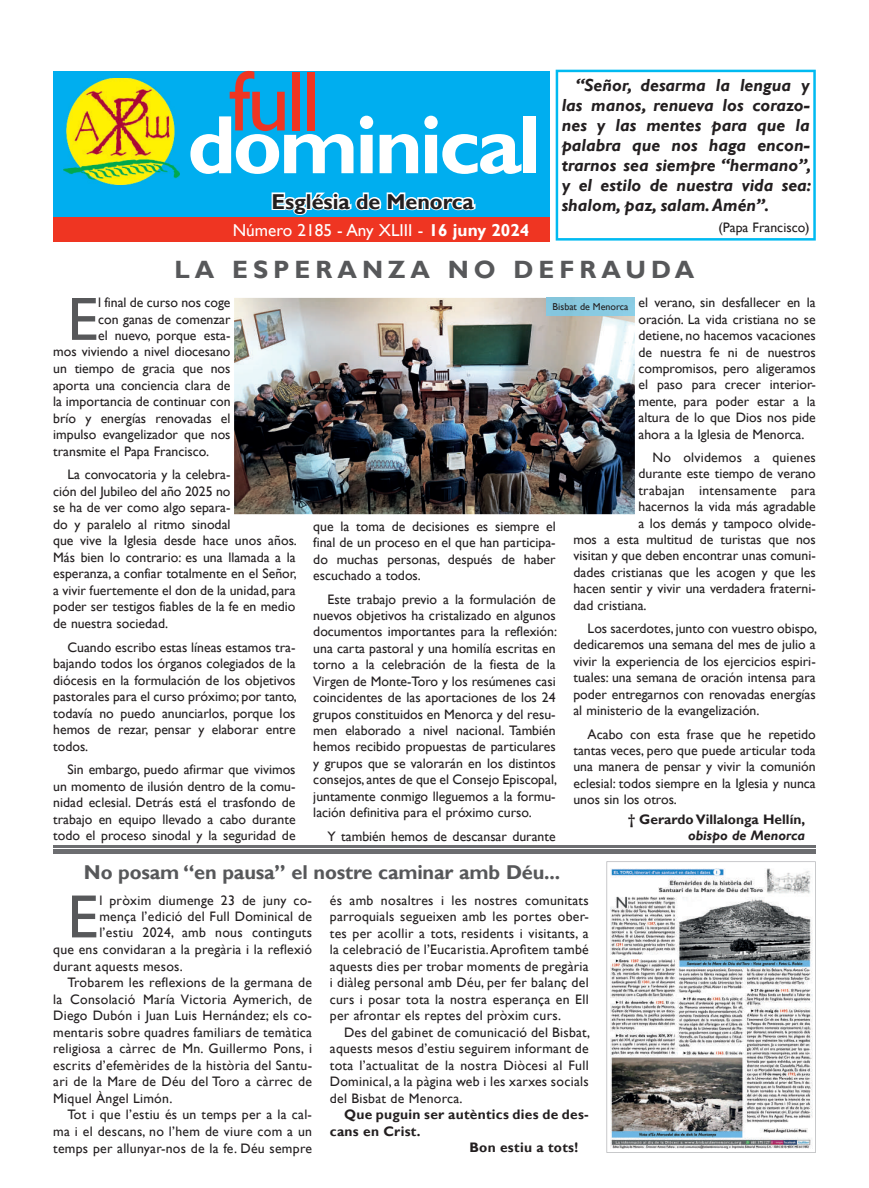
<style>
.page{position:relative;width:869px;height:1188px;background:#fff}
.page>*{position:absolute;margin:0;border:0;box-sizing:border-box;transform-origin:0 0}
.t1{font:86.12px "Gill Sans";color:#ef3522}
.t2{font:700 83.25px "Gill Sans";letter-spacing:-.04em;color:#fff}
.t3{font:61.38px "Gill Sans";color:#57585a}
.t4{font:700 25px "Gill Sans";letter-spacing:.2em;color:#57585a}
.t5{font:700 21.5px "Gill Sans";color:#231f20}
.t6{font:700 20px "Gill Sans";letter-spacing:-.01em;color:#57585a}
.t7{font:italic 700 17.5px/20px "Gill Sans";color:#231f20;text-align:justify}
.t8{font:17.25px "Gill Sans";color:#fff}
.t9{font:13.75px/16.4px "Gill Sans";color:#231f20;text-align:justify}
.t10{font:13.75px "Gill Sans";letter-spacing:.02em;color:#231f20}
.t11{font:700 13.75px "Gill Sans";letter-spacing:.02em;color:#231f20}
.t12{font:700 13.75px "Gill Sans";color:#231f20}
.t13{font:italic 700 13.75px "Gill Sans";color:#231f20}
.t14{font:10px "Gill Sans";color:#231f20}
.s1{font-weight:700}
</style>
<div class="page">
<div style="left:53px;top:71px;width:496px;height:171px;background:#00aeef"></div>
<svg style="left:271px;top:192px;width:205px;height:23px"></svg>
<div style="left:53px;top:217px;width:496px;height:25px;background:#ef3522"></div>
<img style="left:64px;top:78px;width:115px;height:106px">
<svg style="left:555px;top:70px;width:260px;height:170px"></svg>
<svg style="left:606px;top:861px;width:209px;height:291px"></svg>
<hr style="left:53px;top:845px;width:762px;height:2px;background:#6c6d70">
<hr style="left:53px;top:848px;width:762px;height:1px;background:#6c6d70">
<hr style="left:53px;top:850px;width:762px;height:3px;background:#6c6d70">
<img style="left:234px;top:298px;width:400px;height:216px">
<img style="left:546px;top:298px;width:88px;height:17px">
<h1 class="t1" style="left:229px;top:51px;width:93px">full</h1>
<h2 class="t2" style="left:187px;top:95px;width:354px">dominical</h2>
<h3 class="t5" style="left:271px;top:188px;width:204px">Església de Menorca</h3>
<p class="t8" style="left:233px;top:220px;width:298px">Número 2185 - Any XLIII - <span class="s1">16 juny 2024</span></p>
<p class="t7" style="left:561px;top:75px;width:251px;text-indent:14px">“Señor, desarma la lengua y las manos, renueva los corazo&shy;nes y las mentes para que la palabra que nos haga encon&shy;trarnos sea siempre “hermano”, y el estilo de nuestra vida sea: shalom, paz, salam. Amén”.</p>
<p class="t9" style="left:718px;top:219px;width:93px">(Papa Francisco)</p>
<h3 class="t4" style="left:174px;top:254px;width:521px">LA ESPERANZA NO DEFRAUDA</h3>
<p class="t14" style="left:552px;top:301px;width:77px">Bisbat de Menorca</p>
<h3 class="t3" style="left:67px;top:283px;width:32px">E</h3>
<p class="t9" style="left:98px;top:295px;width:134px">l final de curso nos coge</p>
<p class="t9" style="left:638px;top:295px;width:179px">el verano, sin desfallecer en la oración. La vida cristiana no se detiene, no hacemos vacaciones de nuestra fe ni de nuestros compromisos, pero aligeramos el paso para crecer interior&shy;mente, para poder estar a la altura de lo que Dios nos pide ahora a la Iglesia de Menorca.</p>
<p class="t9" style="left:652px;top:449px;width:165px">No olvidemos a quienes</p>
<p class="t9" style="left:638px;top:465px;width:179px">durante este tiempo de verano</p>
<p class="t10" style="left:638px;top:482px;width:179px">trabajan intensamente para</p>
<p class="t9" style="left:638px;top:498px;width:179px">hacernos la vida más agradable</p>
<p class="t9" style="left:638px;top:515px;width:179px">a los demás y tampoco olvide-</p>
<p class="t9" style="left:573px;top:531px;width:244px">mos a esta multitud de turistas que nos</p>
<p class="t9" style="left:573px;top:547px;width:244px">visitan y que deben encontrar unas comuni-</p>
<p class="t9" style="left:573px;top:564px;width:244px">dades cristianas que les acogen y que les</p>
<p class="t9" style="left:573px;top:580px;width:244px">hacen sentir y vivir una verdadera fraterni-</p>
<p class="t9" style="left:573px;top:597px;width:75px">dad cristiana.</p>
<p class="t9" style="left:573px;top:620px;width:245px;text-indent:14px">Los sacerdotes, junto con vuestro obispo, dedicaremos una semana del mes de julio a vivir la experiencia de los ejercicios espiri&shy;tuales: una semana de oración intensa para poder entregarnos con renovadas energías al ministerio de la evangelización.</p>
<p class="t9" style="left:573px;top:725px;width:244px;text-indent:14px">Acabo con esta frase que he repetido tantas veces, pero que puede articular toda una manera de pensar y vivir la comunión eclesial: todos siempre en la Iglesia y nunca unos sin los otros.</p>
<p class="t12" style="left:627px;top:810px;width:178px">† Gerardo Villalonga Hellín,</p>
<p class="t13" style="left:687px;top:827px;width:118px">obispo de Menorca</p>
<p class="t9" style="left:98px;top:311px;width:134px">con ganas de comenzar</p>
<p class="t9" style="left:98px;top:327px;width:134px">el nuevo, porque esta-</p>
<p class="t9" style="left:53px;top:344px;width:179px">mos viviendo a nivel diocesano</p>
<p class="t9" style="left:53px;top:360px;width:179px">un tiempo de gracia que nos</p>
<p class="t9" style="left:53px;top:377px;width:179px">aporta una conciencia clara de</p>
<p class="t9" style="left:53px;top:393px;width:179px">la importancia de continuar con</p>
<p class="t9" style="left:53px;top:410px;width:179px">brío y energías renovadas el</p>
<p class="t9" style="left:53px;top:426px;width:179px">impulso evangelizador que nos</p>
<p class="t9" style="left:53px;top:443px;width:157px">transmite el Papa Francisco.</p>
<p class="t9" style="left:53px;top:466px;width:245px;text-align:left;text-indent:14px">La convocatoria y la celebra-<br>ción del Jubileo del año 2025 no<br>se ha de ver como algo separa-<br>do y paralelo al ritmo sinodal<br>que vive la Iglesia desde hace unos años.<br>Más bien lo contrario: es una llamada a la esperanza, a confiar totalmente en el Señor, a vivir fuertemente el don de la unidad, para poder ser testigos fiables de la fe en medio de nuestra sociedad.</p>
<p class="t9" style="left:53px;top:638px;width:245px;text-indent:14px">Cuando escribo estas líneas estamos tra&shy;bajando todos los órganos colegiados de la diócesis en la formulación de los objetivos pastorales para el curso próximo; por tanto, todavía no puedo anunciarlos, porque los hemos de rezar, pensar y elaborar entre todos.</p>
<p class="t9" style="left:53px;top:761px;width:244px;text-indent:14px">Sin embargo, puedo afirmar que vivimos un momento de ilusión dentro de la comu&shy;nidad eclesial. Detrás está el trasfondo de trabajo en equipo llevado a cabo durante todo el proceso sinodal y la seguridad de</p>
<p class="t9" style="left:313px;top:518px;width:244px">que la toma de decisiones es siempre el final de un proceso en el que han participa&shy;do muchas personas, después de haber escuchado a todos.</p>
<p class="t9" style="left:313px;top:591px;width:245px;text-indent:14px">Este trabajo previo a la formulación de nuevos objetivos ha cristalizado en algunos documentos importantes para la reflexión: una carta pastoral y una homilía escritas en torno a la celebración de la fiesta de la Virgen de Monte-Toro y los resúmenes casi coincidentes de las aportaciones de los 24 grupos constituidos en Menorca y del resu&shy;men elaborado a nivel nacional. También hemos recibido propuestas de particulares y grupos que se valorarán en los distintos consejos, antes de que el Consejo Episcopal, juntamente conmigo lleguemos a la formu&shy;lación definitiva para el próximo curso.</p>
<p class="t9" style="left:327px;top:827px;width:229px">Y también hemos de descansar durante</p>
<h3 class="t6" style="left:84px;top:860px;width:477px">No posam “en pausa” el nostre caminar amb Déu...</h3>
<h3 class="t3" style="left:67px;top:880px;width:32px">E</h3>
<p class="t10" style="left:99px;top:892px;width:214px">l pròxim diumenge 23 de juny co-</p>
<p class="t10" style="left:99px;top:908px;width:214px">mença l’edició del Full Dominical de</p>
<p class="t10" style="left:99px;top:924px;width:214px">l’estiu 2024, amb nous continguts</p>
<p class="t10" style="left:53px;top:941px;width:260px">que ens convidaran a la pregària i la reflexió</p>
<p class="t10" style="left:53px;top:957px;width:131px">durant aquests mesos.</p>
<p class="t10" style="left:67px;top:974px;width:246px">Trobarem les reflexions de la germana de</p>
<p class="t10" style="left:53px;top:990px;width:260px">la Consolació María Victoria Aymerich, de</p>
<p class="t10" style="left:53px;top:1007px;width:260px">Diego Dubón i Juan Luis Hernández; els co-</p>
<p class="t10" style="left:53px;top:1023px;width:260px">mentaris sobre quadres familiars de temàtica</p>
<p class="t10" style="left:53px;top:1040px;width:260px">religiosa a càrrec de Mn. Guillermo Pons, i</p>
<p class="t10" style="left:53px;top:1056px;width:260px">escrits d’efemèrides de la història del Santu-</p>
<p class="t10" style="left:53px;top:1073px;width:260px">ari de la Mare de Déu del Toro a càrrec de</p>
<p class="t10" style="left:53px;top:1089px;width:121px">Miquel Àngel Limón.</p>
<p class="t10" style="left:67px;top:1106px;width:246px">Tot i que l’estiu és un temps per a la cal-</p>
<p class="t10" style="left:53px;top:1122px;width:260px">ma i el descans, no l’hem de viure com a un</p>
<p class="t10" style="left:53px;top:1139px;width:260px">temps per allunyar-nos de la fe. Déu sempre</p>
<p class="t9" style="left:330px;top:892px;width:260px">és amb nosaltres i les nostres comunitats parroquials segueixen amb les portes ober&shy;tes per acollir a tots, residents i visitants, a la celebració de l’Eucaristia. Aprofitem també aquests dies per trobar moments de pregària i diàleg personal amb Déu, per fer balanç del curs i posar tota la nostra esperança en Ell per afrontar els reptes del pròxim curs.</p>
<p class="t9" style="left:330px;top:1023px;width:262px;text-indent:14px">Des del gabinet de comunicació del Bisbat, aquests mesos d’estiu seguirem informant de tota l’actualitat de la nostra Diòcesi al Full Dominical, a la pàgina web i les xarxes socials del Bisbat de Menorca.</p>
<p class="t11" style="left:344px;top:1106px;width:246px">Que puguin ser autèntics dies de des-</p>
<p class="t11" style="left:330px;top:1122px;width:92px">cans en Crist.</p>
<p class="t11" style="left:469px;top:1139px;width:110px">Bon estiu a tots!</p>
</div>
